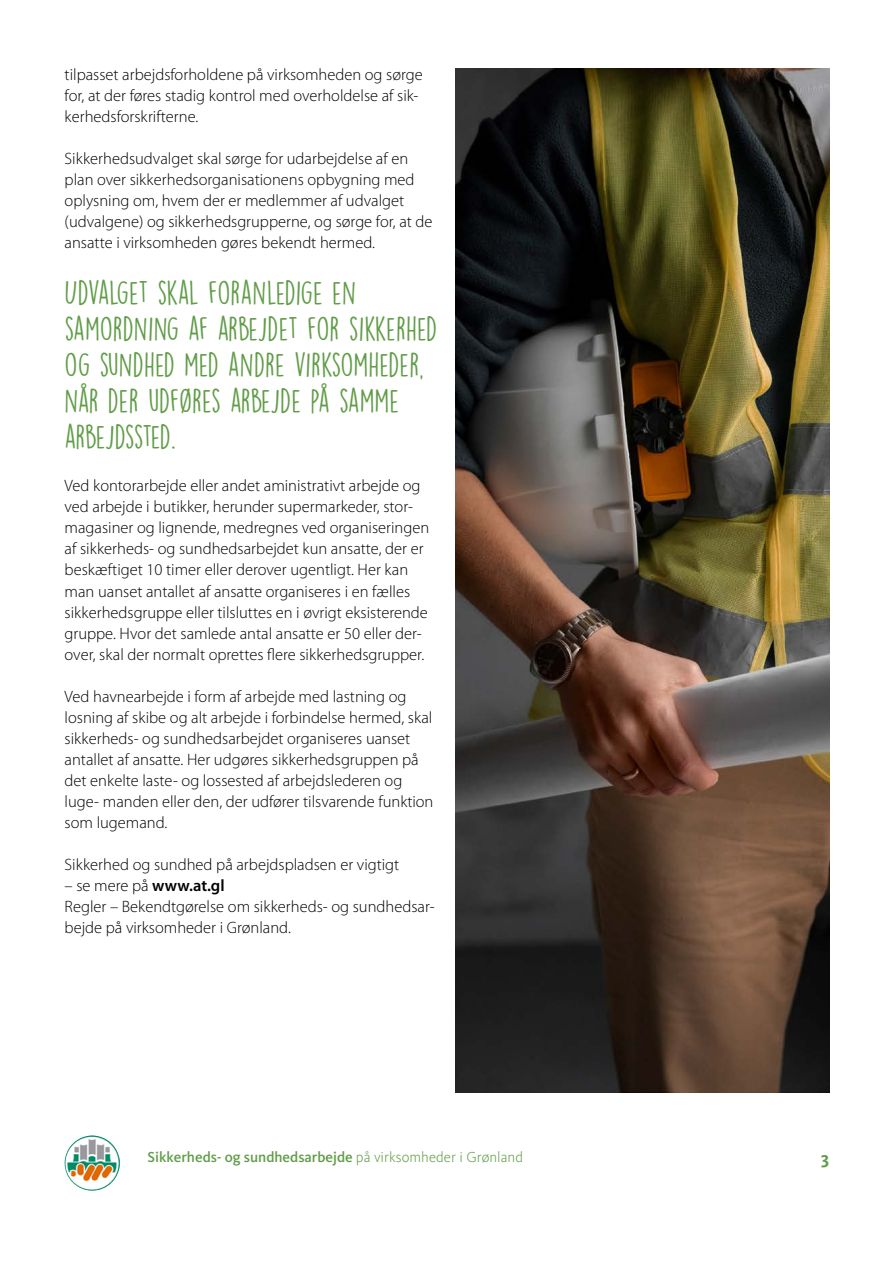
<style>
.page{position:relative;width:893px;height:1263px;background:#fff}
.page>*{position:absolute;margin:0;border:0;box-sizing:border-box;transform-origin:0 0}
.t1{font:30px/36px "DK Lemon Yellow Sun";letter-spacing:-.01em;color:#619d48}
.t2{font:700 18px "Kievit Pro";color:#619d48}
.t3{font:300 16.5px/21px "Myriad Pro";color:#000}
.t4{font:500 15px "Kievit Pro";color:#619d48}
.s1{font-weight:600}
.s2{font-weight:300}
</style>
<div class="page">
<img style="left:65px;top:1135px;width:55px;height:56px;border-radius:28px">
<img style="left:456px;top:68px;width:373px;height:1025px">
<p class="t3" style="left:65px;top:65px;width:360px">tilpasset arbejdsforholdene på virksomheden og sørge for, at der føres stadig kontrol med overholdelse af sik&shy;kerhedsforskrifterne.</p>
<p class="t3" style="left:65px;top:149px;width:369px">Sikkerhedsudvalget skal sørge for udarbejdelse af en plan over sikkerhedsorganisationens opbygning med oplysning om, hvem der er medlemmer af udvalget (udvalgene) og sikkerhedsgrupperne, og sørge for, at de ansatte i virksomheden gøres bekendt hermed.</p>
<h1 class="t1" style="left:65px;top:275px;width:374px">UDVALGET SKAL FORANLEDIGE EN<br>SAMORDNING AF ARBEJDET FOR SIKKERHED<br>OG SUNDHED MED ANDRE VIRKSOMHEDER,<br>NÅR DER UDFØRES ARBEJDE PÅ SAMME<br>ARBEJDSSTED.</h1>
<p class="t3" style="left:65px;top:476px;width:366px">Ved kontorarbejde eller andet aministrativt arbejde og ved arbejde i butikker, herunder supermarkeder, stor&shy;magasiner og lignende, medregnes ved organiseringen af sikkerheds- og sundhedsarbejdet kun ansatte, der er beskæftiget 10 timer eller derover ugentligt. Her kan man uanset antallet af ansatte organiseres i en fælles sikkerhedsgruppe eller tilsluttes en i øvrigt eksisterende gruppe. Hvor det samlede antal ansatte er 50 eller der&shy;over, skal der normalt oprettes flere sikkerhedsgrupper.</p>
<p class="t3" style="left:65px;top:686px;width:370px">Ved havnearbejde i form af arbejde med lastning og losning af skibe og alt arbejde i forbindelse hermed, skal sikkerheds- og sundhedsarbejdet organiseres uanset antallet af ansatte. Her udgøres sikkerhedsgruppen på det enkelte laste- og lossested af arbejdslederen og luge- manden eller den, der udfører tilsvarende funktion som lugemand.</p>
<p class="t3" style="left:65px;top:854px;width:336px">Sikkerhed og sundhed på arbejdspladsen er vigtigt</p>
<p class="t3" style="left:65px;top:875px;width:372px">– se mere på <span class="s1">www.at.gl<br></span>Regler – Bekendtgørelse om sikkerheds- og sundhedsar&shy;bejde på virksomheder i Grønland.</p>
<p class="t4" style="left:148px;top:1147px;width:377px">Sikkerheds- og sundhedsarbejde <span class="s2">på virksomheder i Grønland</span></p>
<p class="t2" style="left:821px;top:1147px;width:10px">3</p>
</div>
